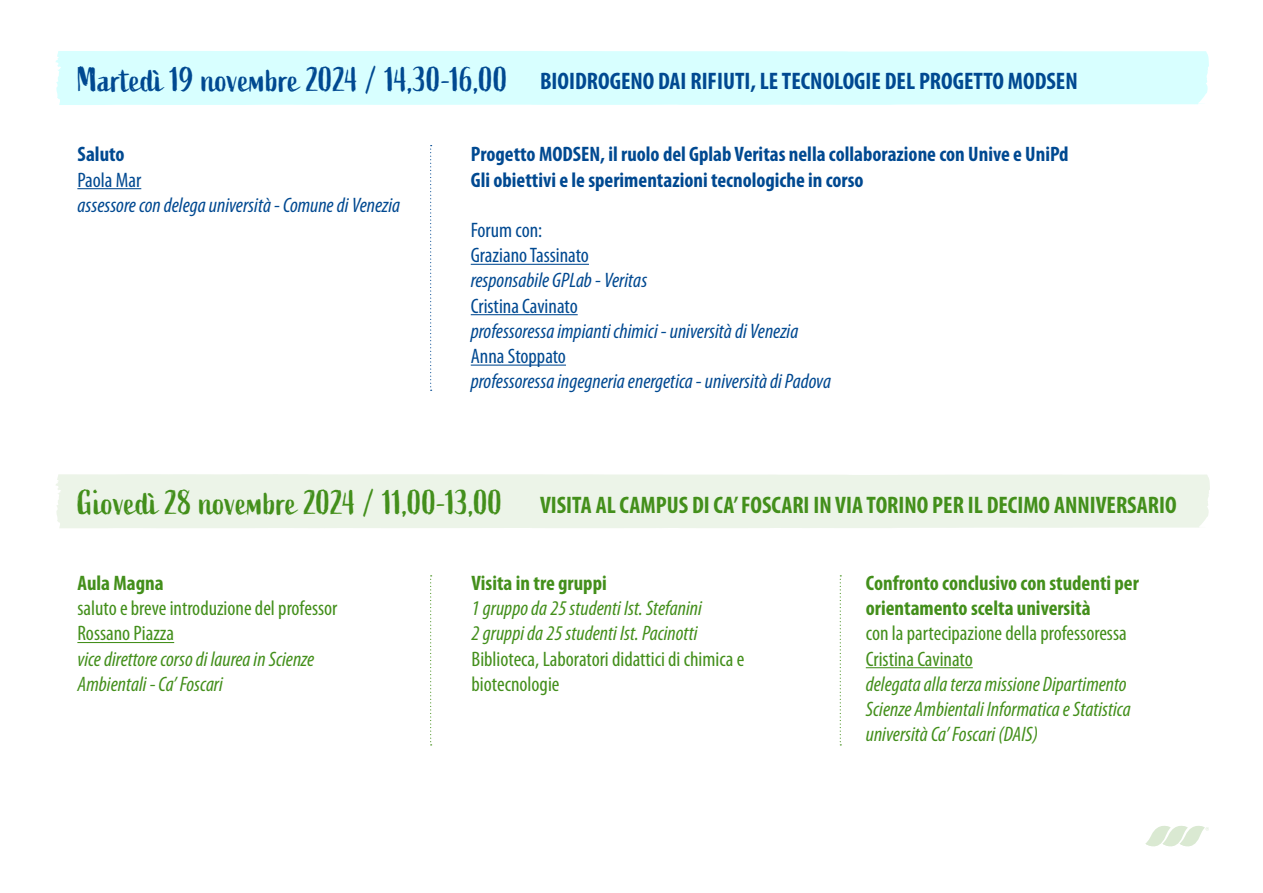
<style>
.page{position:relative;width:1263px;height:893px;background:#fff}
.page>*{position:absolute;margin:0;border:0;box-sizing:border-box;transform-origin:0 0}
.t1{font:34.5px "Active";color:#004991}
.t2{font:34.5px "Active";color:#438f1b}
.t3{font:700 condensed 24px "Myriad Pro";color:#438f1b}
.t4{font:700 condensed 24px "Myriad Pro";color:#004991}
.t5{font:italic condensed 21px/25.2px "Myriad Pro";color:#438f1b}
.t6{font:italic condensed 21px "Myriad Pro";color:#004991}
.t7{font:condensed 21px/25.2px "Myriad Pro";color:#438f1b}
.t8{font:700 condensed 21px/25.2px "Myriad Pro";color:#004991}
.t9{font:700 condensed 21px/25.2px "Myriad Pro";color:#438f1b}
.t10{font:condensed 21px/25.2px "Myriad Pro";color:#004991}
</style>
<div class="page">
<div style="left:56px;top:474px;width:1154px;height:54px;background:#ecf4e8"></div>
<div style="left:55px;top:51px;width:1154px;height:54px;background:#d8ffff"></div>
<hr style="left:77px;top:188px;width:64px;height:1px;background:#004991">
<hr style="left:77px;top:642px;width:97px;height:1px;background:#438f1b">
<hr style="left:866px;top:667px;width:107px;height:1px;background:#438f1b">
<svg style="left:430px;top:145px;width:2px;height:246px"></svg>
<svg style="left:430px;top:575px;width:2px;height:170px"></svg>
<svg style="left:840px;top:575px;width:1px;height:170px"></svg>
<svg style="left:1145px;top:826px;width:64px;height:21px"></svg>
<hr style="left:471px;top:264px;width:118px;height:1px;background:#004991">
<hr style="left:471px;top:314px;width:107px;height:1px;background:#004991">
<hr style="left:471px;top:365px;width:95px;height:1px;background:#004991">
<h1 class="t1" style="left:77px;top:60px;width:432px">Martedì 19 novembre 2024 / 14,30-16,00</h1>
<p class="t4" style="left:540px;top:68px;width:539px">BIOIDROGENO DAI RIFIUTI, LE TECNOLOGIE DEL PROGETTO MODSEN</p>
<p class="t8" style="left:77px;top:142px;width:49px">Saluto</p>
<p class="t10" style="left:77px;top:167px;width:65px">Paola Mar</p>
<p class="t6" style="left:77px;top:194px;width:324px">assessore con delega università - Comune di Venezia</p>
<p class="t8" style="left:471px;top:142px;width:599px">Progetto MODSEN, il ruolo del Gplab Veritas nella collaborazione con Unive e UniPd<br>Gli obiettivi e le sperimentazioni tecnologiche in corso</p>
<p class="t10" style="left:471px;top:218px;width:120px">Forum con:<br>Graziano Tassinato</p>
<p class="t6" style="left:471px;top:269px;width:178px">responsabile GPLab - Veritas</p>
<p class="t10" style="left:471px;top:293px;width:108px">Cristina Cavinato</p>
<p class="t6" style="left:471px;top:320px;width:329px">professoressa impianti chimici - università di Venezia</p>
<p class="t10" style="left:471px;top:344px;width:97px">Anna Stoppato</p>
<p class="t6" style="left:471px;top:370px;width:362px">professoressa ingegneria energetica - università di Padova</p>
<h1 class="t2" style="left:77px;top:483px;width:427px">Giovedì 28 novembre 2024 / 11,00-13,00</h1>
<p class="t3" style="left:540px;top:491px;width:638px">VISITA AL CAMPUS DI CA’ FOSCARI IN VIA TORINO PER IL DECIMO ANNIVERSARIO</p>
<p class="t9" style="left:77px;top:571px;width:88px">Aula Magna</p>
<p class="t7" style="left:77px;top:596px;width:262px">saluto e breve introduzione del professor<br>Rossano Piazza</p>
<p class="t5" style="left:77px;top:647px;width:238px">vice direttore corso di laurea in Scienze<br>Ambientali - Ca’ Foscari</p>
<p class="t9" style="left:472px;top:571px;width:137px">Visita in tre gruppi</p>
<p class="t5" style="left:472px;top:596px;width:232px">1 gruppo da 25 studenti Ist. Stefanini<br>2 gruppi da 25 studenti Ist. Pacinotti</p>
<p class="t7" style="left:472px;top:646px;width:274px">Biblioteca, Laboratori didattici di chimica e biotecnologie</p>
<p class="t9" style="left:866px;top:571px;width:275px">Confronto conclusivo con studenti per orientamento scelta università</p>
<p class="t7" style="left:866px;top:621px;width:262px">con la partecipazione della professoressa<br>Cristina Cavinato</p>
<p class="t5" style="left:866px;top:672px;width:266px">delegata alla terza missione Dipartimento<br>Scienze Ambientali Informatica e Statistica università Ca’ Foscari (DAIS)</p>
</div>
